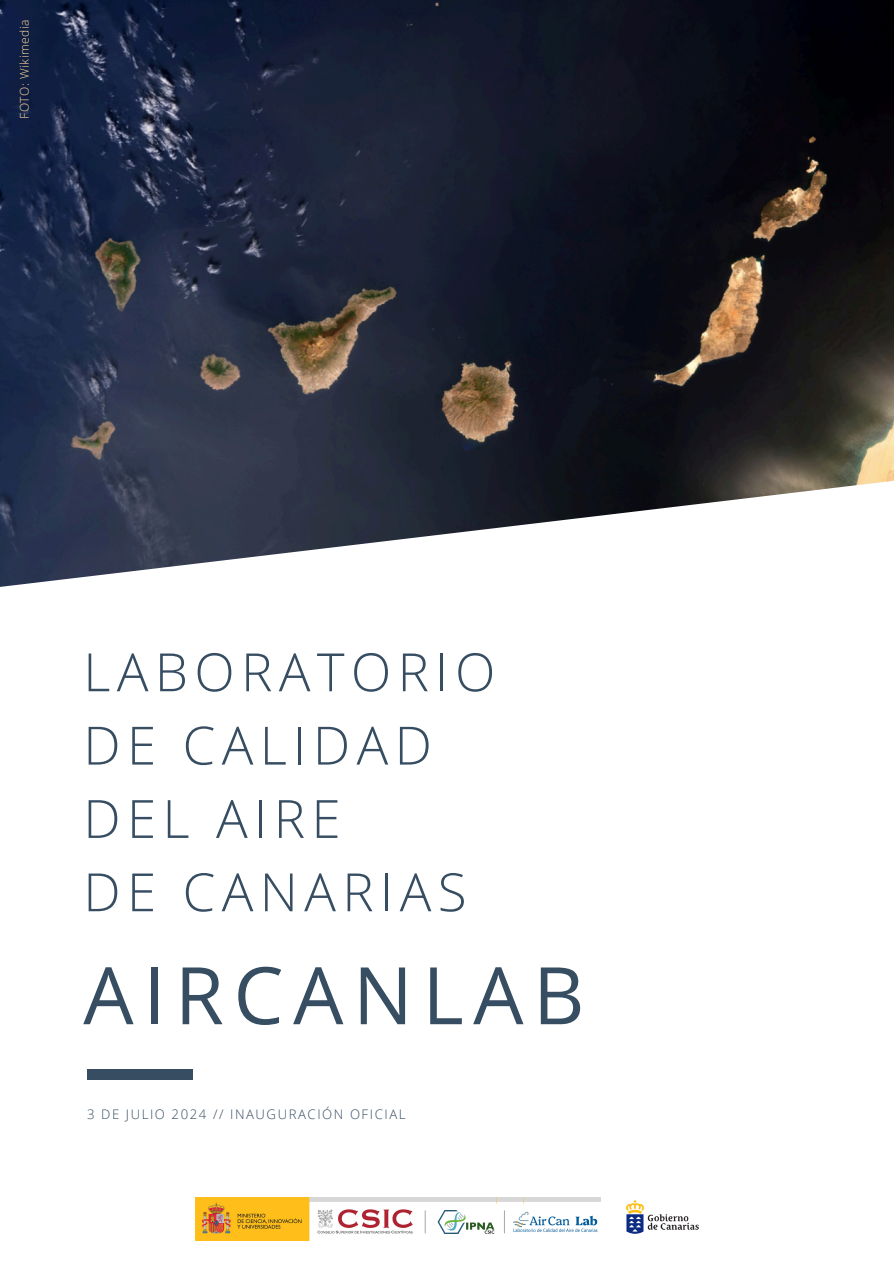
<style>
.page{position:relative;width:894px;height:1264px;background:#fff}
.page>*{position:absolute;margin:0;border:0;box-sizing:border-box;transform-origin:0 0}
.t1{font:79.35px "Open Sans";letter-spacing:.12em;color:#364d62}
.t2{font:300 52.8px/73.3px "Open Sans";letter-spacing:.12em;color:#364d62}
.t3{font:300 13.2px "Open Sans";letter-spacing:.12em;color:#364d62}
.t4{font:300 12px "Open Sans";letter-spacing:.04em;color:#fad69c}
</style>
<div class="page">
<div style="left:87px;top:1069px;width:106px;height:10px;background:#364d62"></div>
<img style="left:0;top:0;width:893px;height:479px">
<svg style="left:0;top:479px;width:893px;height:108px"></svg>
<img style="left:420px;top:1197px;width:104px;height:7px">
<img style="left:195px;top:1197px;width:225px;height:43px">
<img style="left:437px;top:1210px;width:58px;height:23px">
<svg style="left:425px;top:1210px;width:1px;height:23px"></svg>
<img style="left:626px;top:1200px;width:72px;height:33px">
<img style="left:513px;top:1211px;width:85px;height:21px">
<svg style="left:504px;top:1210px;width:1px;height:23px"></svg>
<p class="t4" style="left:16px;top:119px;width:101px;rotate:-90deg">FOTO: Wikimedia</p>
<p class="t2" style="left:83px;top:634px;width:413px">LABORATORIO<br>DE CALIDAD<br>DEL AIRE<br>DE CANARIAS</p>
<h2 class="t1" style="left:83px;top:939px;width:502px">AIRCANLAB</h2>
<h1 class="t3" style="left:87px;top:1104px;width:320px">3 DE JULIO 2024 // INAUGURACIÓN OFICIAL</h1>
</div>
